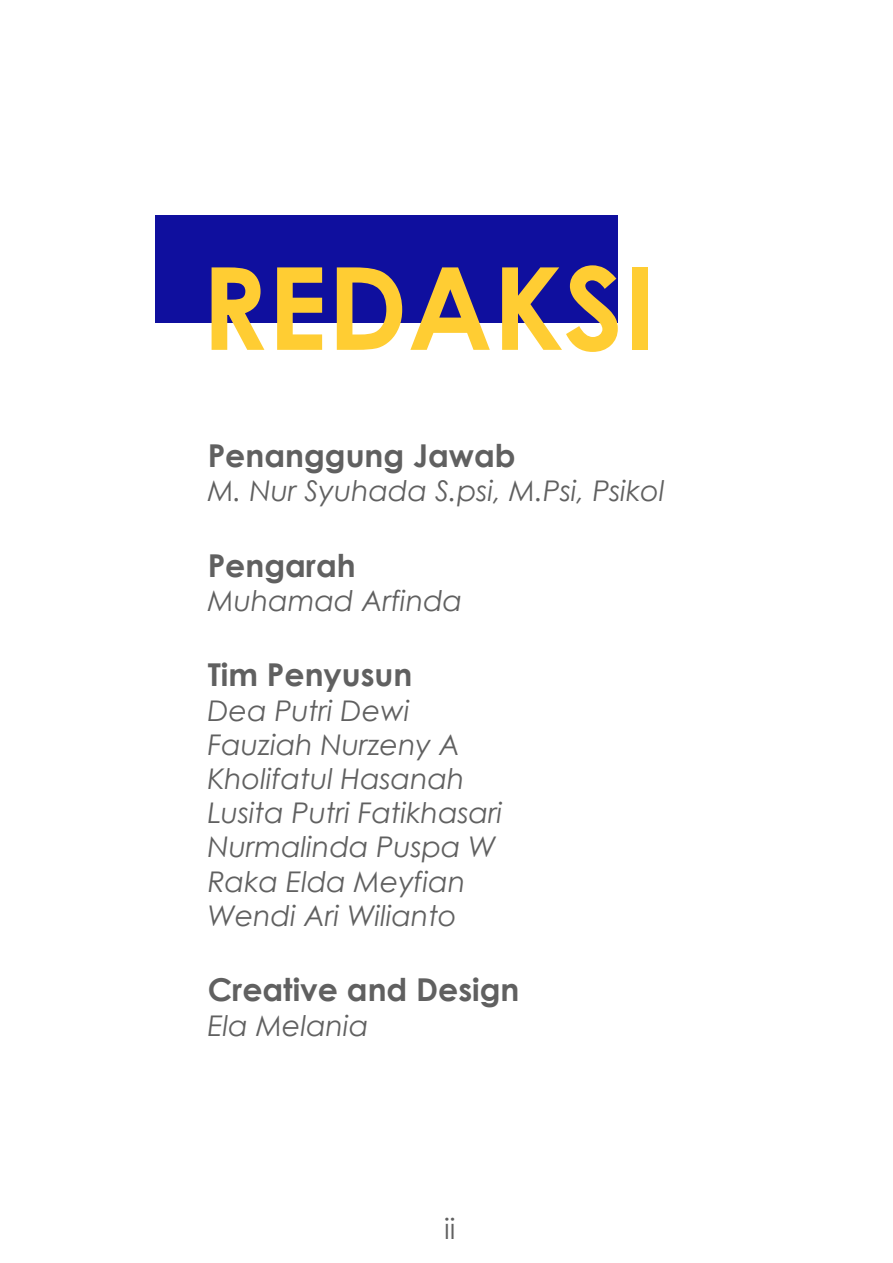
<style>
.page{position:relative;width:893px;height:1263px;background:#fff}
.page>*{position:absolute;margin:0;border:0;box-sizing:border-box;transform-origin:0 0}
.t1{font:700 114.75px "Century Gothic";color:#ffcd33}
.t2{font:700 31.5px "Century Gothic";color:#606060}
.t3{font:italic 28.5px/34.2px "Century Gothic";color:#606060}
.t4{font:28.5px "Century Gothic";color:#606060}
</style>
<div class="page">
<div style="left:155px;top:215px;width:462px;height:108px;background:#0f0f9e"></div>
<h1 class="t1" style="left:201px;top:221px;width:456px">REDAKSI</h1>
<p class="t2" style="left:208px;top:431px;width:310px">Penanggung Jawab</p>
<p class="t3" style="left:208px;top:473px;width:459px">M. Nur Syuhada S.psi, M.Psi, Psikol</p>
<p class="t2" style="left:208px;top:541px;width:150px">Pengarah</p>
<p class="t3" style="left:208px;top:583px;width:256px">Muhamad Arfinda</p>
<p class="t2" style="left:208px;top:651px;width:206px">Tim Penyusun</p>
<p class="t3" style="left:208px;top:693px;width:296px">Dea Putri Dewi<br>Fauziah Nurzeny A<br>Kholifatul Hasanah<br>Lusita Putri Fatikhasari<br>Nurmalinda Puspa W<br>Raka Elda Meyfian<br>Wendi Ari Wilianto</p>
<p class="t2" style="left:208px;top:966px;width:313px">Creative and Design</p>
<p class="t3" style="left:208px;top:1008px;width:162px">Ela Melania</p>
<p class="t4" style="left:444px;top:1208px;width:13px">ii</p>
</div>
